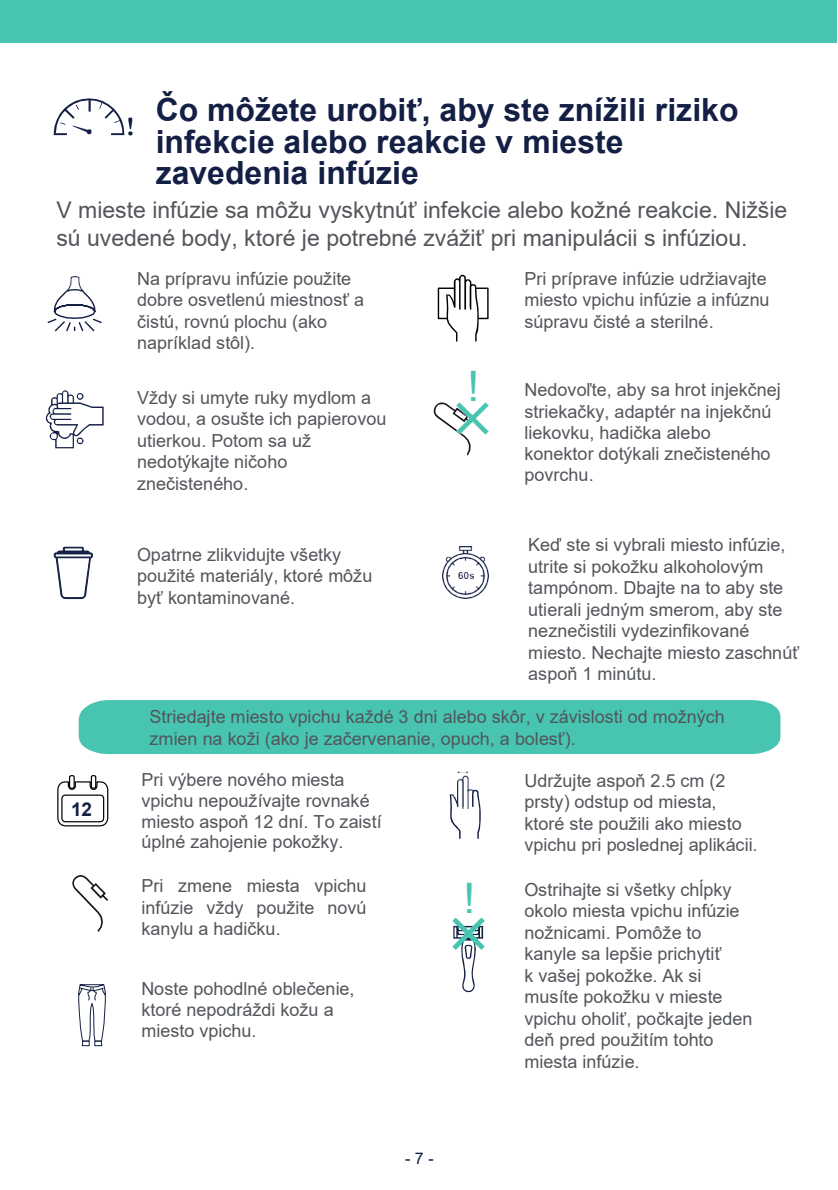
<style>
.page{position:relative;width:838px;height:1190px;background:#fff}
.page>*{position:absolute;margin:0;border:0;box-sizing:border-box;transform-origin:0 0}
.t1{font:42px "Arial";color:#48c5b0}
.t2{font:700 32px/31.4px "Arial";color:#131f44}
.t3{font:23px/28.4px "Arial";letter-spacing:-.005em;color:#52555a}
.t4{font:700 19px "Arial";color:#131f44}
.t5{font:18px/21.4px "Arial";letter-spacing:.005em;color:#52555a}
.t6{font:16px "Arial";color:#131f44}
</style>
<div class="page">
<div style="left:0;top:0;width:837px;height:42px;background:#48c5b0"></div>
<svg style="left:434px;top:402px;width:37px;height:54px"></svg>
<img style="left:456px;top:402px;width:33px;height:33px">
<img style="left:68px;top:276px;width:14px;height:12px">
<svg style="left:47px;top:288px;width:55px;height:44px"></svg>
<svg style="left:46px;top:390px;width:58px;height:58px"></svg>
<svg style="left:54px;top:547px;width:39px;height:52px"></svg>
<svg style="left:78px;top:984px;width:28px;height:63px"></svg>
<svg style="left:450px;top:790px;width:31px;height:49px"></svg>
<img style="left:457px;top:771px;width:16px;height:38px">
<svg style="left:57px;top:775px;width:52px;height:52px"></svg>
<svg style="left:72px;top:875px;width:36px;height:57px"></svg>
<svg style="left:437px;top:275px;width:52px;height:67px"></svg>
<svg style="left:54px;top:98px;width:78px;height:37px"></svg>
<div style="left:79px;top:700px;width:701px;height:54px;background:#48c5b0"></div>
<svg style="left:452px;top:918px;width:33px;height:74px"></svg>
<img style="left:443px;top:547px;width:46px;height:52px">
<h1 class="t2" style="left:156px;top:95px;width:584px">Čo môžete urobiť, aby ste znížili riziko infekcie alebo reakcie v mieste zavedenia infúzie</h1>
<p class="t3" style="left:56px;top:195px;width:732px">V mieste infúzie sa môžu vyskytnúť infekcie alebo kožné reakcie. Nižšie sú uvedené body, ktoré je potrebné zvážiť pri manipulácii s infúziou.</p>
<p class="t5" style="left:137px;top:268px;width:228px">Na prípravu infúzie použite dobre osvetlenú miestnosť a čistú, rovnú plochu (ako napríklad stôl).</p>
<p class="t5" style="left:137px;top:387px;width:251px">Vždy si umyte ruky mydlom a vodou, a osušte ich papierovou utierkou. Potom sa už nedotýkajte ničoho znečisteného.</p>
<p class="t5" style="left:524px;top:268px;width:247px">Pri príprave infúzie udržiavajte miesto vpichu infúzie a infúznu súpravu čisté a sterilné.</p>
<p class="t1" style="left:468px;top:363px;width:13px">!</p>
<p class="t5" style="left:524px;top:380px;width:258px">Nedovoľte, aby sa hrot injekčnej striekačky, adaptér na injekčnú liekovku, hadička alebo konektor dotýkali znečisteného povrchu.</p>
<p class="t5" style="left:137px;top:544px;width:237px">Opatrne zlikvidujte všetky použité materiály, ktoré môžu byť kontaminované.</p>
<p class="t5" style="left:528px;top:534px;width:272px">Keď ste si vybrali miesto infúzie, utrite si pokožku alkoholovým tampónom. Dbajte na to aby ste utierali jedným smerom, aby ste neznečistili vydezinfikované miesto. Nechajte miesto zaschnúť aspoň 1 minútu.</p>
<p class="t4" style="left:71px;top:799px;width:22px">12</p>
<p class="t5" style="left:150px;top:705px;width:577px;line-height:22px">Striedajte miesto vpichu každé 3 dni alebo skôr, v závislosti od možných zmien na koži (ako je začervenanie, opuch, a bolesť).</p>
<p class="t5" style="left:141px;top:770px;width:242px;line-height:20.6px">Pri výbere nového miesta vpichu nepoužívajte rovnaké miesto aspoň 12 dní. To zaistí úplné zahojenie pokožky.</p>
<p class="t5" style="left:141px;top:875px;width:227px;text-align:justify">Pri zmene miesta vpichu infúzie vždy použite novú kanylu a hadičku.</p>
<p class="t5" style="left:141px;top:978px;width:215px">Noste pohodlné oblečenie, ktoré nepodráždi kožu a miesto vpichu.</p>
<p class="t1" style="left:464px;top:875px;width:13px">!</p>
<p class="t6" style="left:405px;top:1150px;width:30px">- 7 -</p>
<p class="t5" style="left:524px;top:770px;width:235px">Udržujte aspoň 2.5 cm (2 prsty) odstup od miesta, ktoré ste použili ako miesto vpichu pri poslednej aplikácii.</p>
<p class="t5" style="left:524px;top:879px;width:217px">Ostrihajte si všetky chĺpky okolo miesta vpichu infúzie nožnicami. Pomôže to kanyle sa lepšie prichytiť</p>
<p class="t5" style="left:524px;top:965px;width:230px">k vašej pokožke. Ak si musíte pokožku v mieste vpichu oholiť, počkajte jeden deň pred použitím tohto miesta infúzie.</p>
</div>
